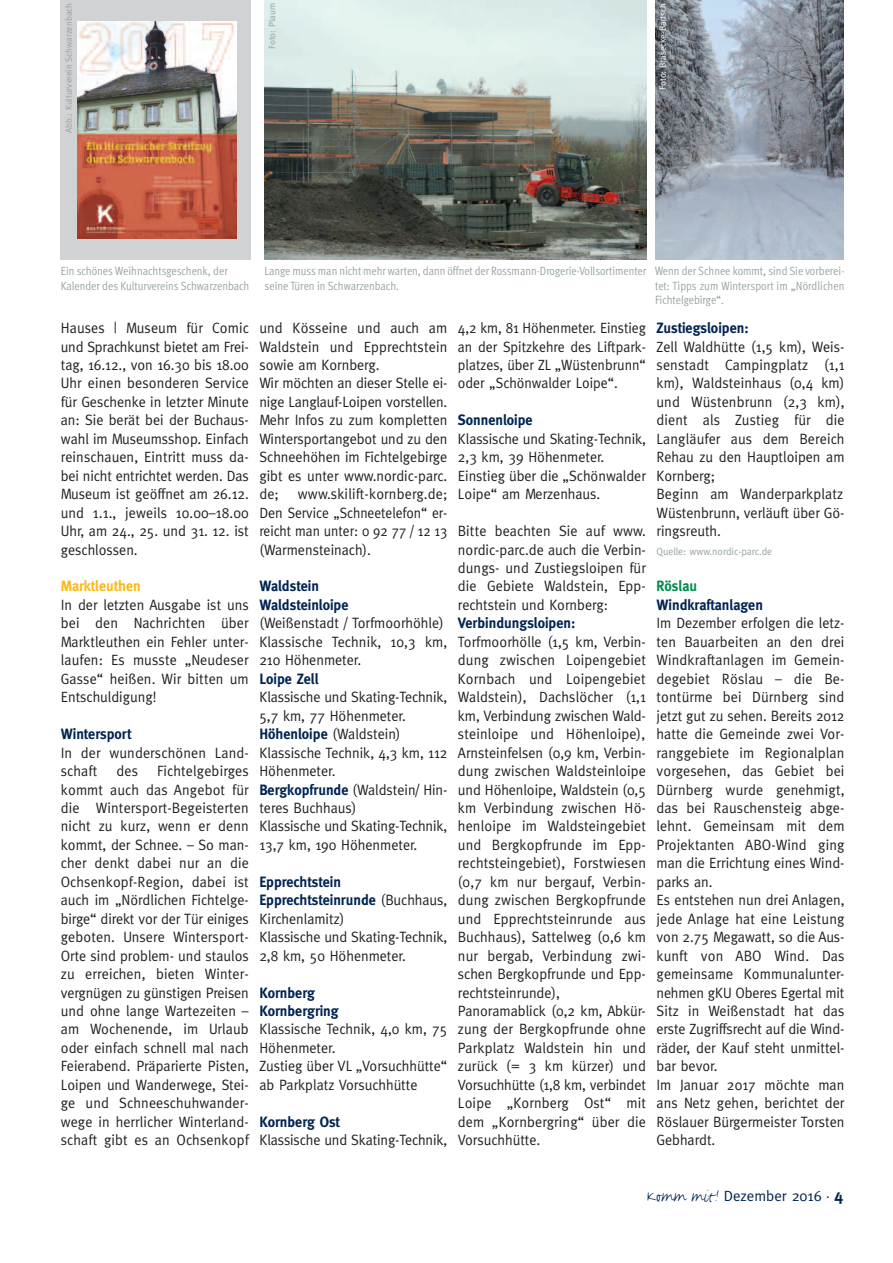
<style>
.page{position:relative;width:893px;height:1263px;background:#fff}
.page>*{position:absolute;margin:0;border:0;box-sizing:border-box;transform-origin:0 0}
.t1{font:15px/18.5px "Meta Normal+APFNJC";color:#231f20;scale:.95 1}
.t2{font:15px/18.5px "Meta Bold+FQSSHF";color:#002451;scale:.95 1}
.t3{font:15px "Meta Normal+APFNJC";color:#002451}
.t4{font:15px "Meta Bold+FQSSHF";color:#fcb814;scale:.95 1}
.t5{font:15px "Meta Bold+FQSSHF";color:#008c4e;scale:.95 1}
.t6{font:12px/14.4px "Meta Cond Normal Roman+CZQNBT";color:#96a29c}
.t7{font:10.5px "Meta Normal+APFNJC";color:#96a29c;scale:.95 1}
.t8{font:9px "Meta Normal+APFNJC";color:#96a29c}
.t9{font:9px "Meta Normal+APFNJC";color:#fff}
.s1{font-family:"Meta Bold+FQSSHF";color:#002451}
.s2{font-family:"Meta Normal+APFNJC";color:#231f20}
.s3{font-family:"FF Justlefthand+OGKZBF";font-size:19.5px}
.s4{font-size:13.5px}
.s5{font-family:"Meta Bold+FQSSHF";font-size:16.5px}
</style>
<div class="page">
<img style="left:60px;top:0;width:784px;height:260px">
<p class="t8" style="left:63px;top:133px;width:131px;rotate:-90deg">Abb.: Kulturverein Schwarzenbach</p>
<p class="t8" style="left:267px;top:49px;width:47px;rotate:-90deg">Foto: Plaum</p>
<p class="t9" style="left:657px;top:90px;width:88px;rotate:-90deg">Foto: Bräsecke-Bartsch</p>
<p class="t6" style="left:61px;top:265px;width:190px">Ein schönes Weihnachtsgeschenk, der<br>Kalender des Kulturvereins Schwarzenbach</p>
<p class="t6" style="left:265px;top:265px;width:383px">Lange muss man nicht mehr warten, dann öffnet der Rossmann-Drogerie-Vollsortimenter seine Türen in Schwarzenbach.</p>
<p class="t6" style="left:655px;top:265px;width:191px;text-align:justify">Wenn der Schnee kommt, sind Sie vorberei&shy;tet: Tipps zum Wintersport im „Nördlichen Fichtelgebirge“.</p>
<p class="t1" style="left:61px;top:319px;width:199px;text-align:justify">Hauses | Museum für Comic und Sprachkunst bietet am Frei&shy;tag, 16.12., von 16.30 bis 18.00<br>Uhr einen besonderen Service für Geschenke in letzter Minute an: Sie berät bei der Buchaus&shy;wahl im Museumsshop. Einfach reinschauen, Eintritt muss da&shy;bei nicht entrichtet werden. Das Museum ist geöffnet am 26.12. und 1.1., jeweils 10.00–18.00<br>Uhr, am 24., 25. und 31. 12. ist geschlossen.</p>
<p class="t4" style="left:61px;top:577px;width:86px">Marktleuthen</p>
<p class="t1" style="left:61px;top:595px;width:199px;text-align:justify">In der letzten Ausgabe ist uns bei den Nachrichten über Marktleuthen ein Fehler unter&shy;laufen: Es musste „Neudeser Gasse“ heißen. Wir bitten um Entschuldigung!</p>
<p class="t2" style="left:61px;top:725px;width:76px">Wintersport</p>
<p class="t1" style="left:61px;top:743px;width:199px">In der wunderschönen Land&shy;schaft</p>
<p class="t1" style="left:61px;top:762px;width:199px;text-align:justify;text-indent:96px">Fichtelgebirges kommt auch das Angebot für die Wintersport-Begeisterten nicht zu kurz, wenn er denn kommt, der Schnee. – So man&shy;cher denkt dabei nur an die Ochsenkopf-Region, dabei ist auch im „Nördlichen Fichtelge&shy;birge“ direkt vor der Tür einiges geboten. Unsere Wintersport-Orte sind problem- und staulos zu erreichen, bieten Winter&shy;vergnügen zu günstigen Preisen und ohne lange Wartezeiten – am Wochenende, im Urlaub oder einfach schnell mal nach Feierabend. Präparierte Pisten, Loipen und Wanderwege, Stei&shy;ge und Schneeschuhwander&shy;wege in herrlicher Winterland&shy;schaft gibt es an Ochsenkopf</p>
<p class="t1" style="left:117px;top:762px;width:24px">des</p>
<p class="t1" style="left:259px;top:319px;width:199px">und Kösseine und auch am<br>Waldstein und Epprechtstein sowie am Kornberg.<br>Wir möchten an dieser Stelle ei&shy;nige Langlauf-Loipen vorstellen.<br>Mehr Infos zu zum kompletten<br>Wintersportangebot und zu den<br>Schneehöhen im Fichtelgebirge gibt es unter www.nordic-parc. de;</p>
<p class="t1" style="left:259px;top:485px;width:199px;text-align:justify;text-indent:39px">www.skilift-kornberg.de; Den Service „Schneetelefon“ er&shy;reicht man unter: 0 92 77 / 12 13 (Warmensteinach).</p>
<p class="t2" style="left:259px;top:577px;width:95px">Waldstein<br>Waldsteinloipe</p>
<p class="t1" style="left:259px;top:614px;width:199px">(Weißenstadt / Torfmoorhöhle)<br>Klassische Technik, 10,3 km,<br>210 Höhenmeter.</p>
<p class="t2" style="left:259px;top:669px;width:64px">Loipe Zell</p>
<p class="t1" style="left:259px;top:688px;width:199px">Klassische und Skating-Technik,<br>5,7 km, 77 Höhenmeter.<br><span class="s1">Höhenloipe</span> (Waldstein)<br>Klassische Technik, 4,3 km, 112<br>Höhenmeter.<br><span class="s1">Bergkopfrunde</span> (Waldstein/ Hin&shy;teres Buchhaus)<br>Klassische und Skating-Technik,<br>13,7 km, 190 Höhenmeter.</p>
<p class="t2" style="left:259px;top:872px;width:199px">Epprechtstein<br>Epprechtsteinrunde <span class="s2">(Buchhaus,</span></p>
<p class="t1" style="left:259px;top:909px;width:199px">Kirchenlamitz)<br>Klassische und Skating-Technik,<br>2,8 km, 50 Höhenmeter.</p>
<p class="t2" style="left:259px;top:983px;width:85px">Kornberg<br>Kornbergring</p>
<p class="t1" style="left:259px;top:1020px;width:199px">Klassische Technik, 4,0 km, 75<br>Höhenmeter.<br>Zustieg über VL „Vorsuchhütte“ ab Parkplatz Vorsuchhütte</p>
<p class="t2" style="left:259px;top:1112px;width:86px">Kornberg Ost</p>
<p class="t1" style="left:259px;top:1131px;width:199px">Klassische und Skating-Technik,</p>
<p class="t1" style="left:458px;top:319px;width:199px;text-align:justify">4,2 km, 81 Höhenmeter. Einstieg an der Spitzkehre des Liftpark&shy;platzes, über ZL „Wüstenbrunn“ oder „Schönwalder Loipe“.</p>
<p class="t2" style="left:458px;top:411px;width:80px">Sonnenloipe</p>
<p class="t1" style="left:458px;top:429px;width:199px">Klassische und Skating-Technik,<br>2,3 km, 39 Höhenmeter.<br>Einstieg über die „Schönwalder<br>Loipe“ am Merzenhaus.</p>
<p class="t1" style="left:458px;top:522px;width:199px;text-align:justify">Bitte beachten Sie auf www. nordic-parc.de auch die Verbin&shy;dungs- und Zustiegsloipen für die Gebiete Waldstein, Epp&shy;rechtstein und Kornberg:</p>
<p class="t2" style="left:458px;top:614px;width:125px">Verbindungsloipen:</p>
<p class="t1" style="left:458px;top:632px;width:199px">Torfmoorhölle (1,5 km, Verbin&shy;dung zwischen Loipengebiet<br>Kornbach und Loipengebiet<br>Waldstein), Dachslöcher (1,1 km, Verbindung zwischen Wald&shy;steinloipe und Höhenloipe),<br>Arnsteinfelsen (0,9 km, Verbin&shy;dung zwischen Waldsteinloipe und Höhenloipe, Waldstein (0,5 km Verbindung zwischen Hö&shy;henloipe im Waldsteingebiet und Bergkopfrunde im Epp&shy;rechtsteingebiet), Forstwiesen (0,7 km nur bergauf, Verbin&shy;dung zwischen Bergkopfrunde und Epprechtsteinrunde aus<br>Buchhaus), Sattelweg (0,6 km nur bergab, Verbindung zwi&shy;schen Bergkopfrunde und Epp&shy;rechtsteinrunde),<br>Panoramablick (0,2 km, Abkür&shy;zung der Bergkopfrunde ohne<br>Parkplatz Waldstein hin und zurück (= 3 km kürzer) und<br>Vorsuchhütte (1,8 km, verbindet<br>Loipe „Kornberg Ost“ mit dem „Kornbergring“ über die<br>Vorsuchhütte.</p>
<p class="t2" style="left:656px;top:319px;width:99px">Zustiegsloipen:</p>
<p class="t1" style="left:656px;top:337px;width:199px">Zell Waldhütte (1,5 km), Weis&shy;senstadt Campingplatz (1,1 km), Waldsteinhaus (0,4 km) und Wüstenbrunn (2,3 km), dient als Zustieg für die<br>Langläufer aus dem Bereich<br>Rehau zu den Hauptloipen am<br>Kornberg;<br>Beginn am Wanderparkplatz<br>Wüstenbrunn, verläuft über Gö&shy;ringsreuth.</p>
<p class="t7" style="left:656px;top:545px;width:123px">Quelle: www.nordic-parc.de</p>
<p class="t5" style="left:656px;top:577px;width:44px">Röslau</p>
<p class="t2" style="left:656px;top:595px;width:113px">Windkraftanlagen</p>
<p class="t1" style="left:656px;top:614px;width:199px">Im Dezember erfolgen die letz&shy;ten Bauarbeiten an den drei<br>Windkraftanlagen im Gemein&shy;degebiet Röslau – die Be&shy;tontürme bei Dürnberg sind jetzt gut zu sehen. Bereits 2012 hatte die Gemeinde zwei Vor&shy;ranggebiete im Regionalplan vorgesehen, das Gebiet bei<br>Dürnberg wurde genehmigt, das bei Rauschensteig abge&shy;lehnt. Gemeinsam mit dem<br>Projektanten ABO-Wind ging man die Errichtung eines Wind&shy;parks an.<br>Es entstehen nun drei Anlagen, jede Anlage hat eine Leistung von 2.75 Megawatt, so die Aus&shy;kunft von ABO Wind. Das gemeinsame Kommunalunter&shy;nehmen gKU Oberes Egertal mit<br>Sitz in Weißenstadt hat das erste Zugriffsrecht auf die Wind&shy;räder, der Kauf steht unmittel&shy;bar bevor.<br>Im Januar 2017 möchte man ans Netz gehen, berichtet der<br>Röslauer Bürgermeister Torsten<br>Gebhardt.</p>
<p class="t3" style="left:647px;top:1186px;width:198px"><span class="s3">Komm mit!</span> Dezember 2016 <span class="s4">·</span> <span class="s5">4</span></p>
</div>
